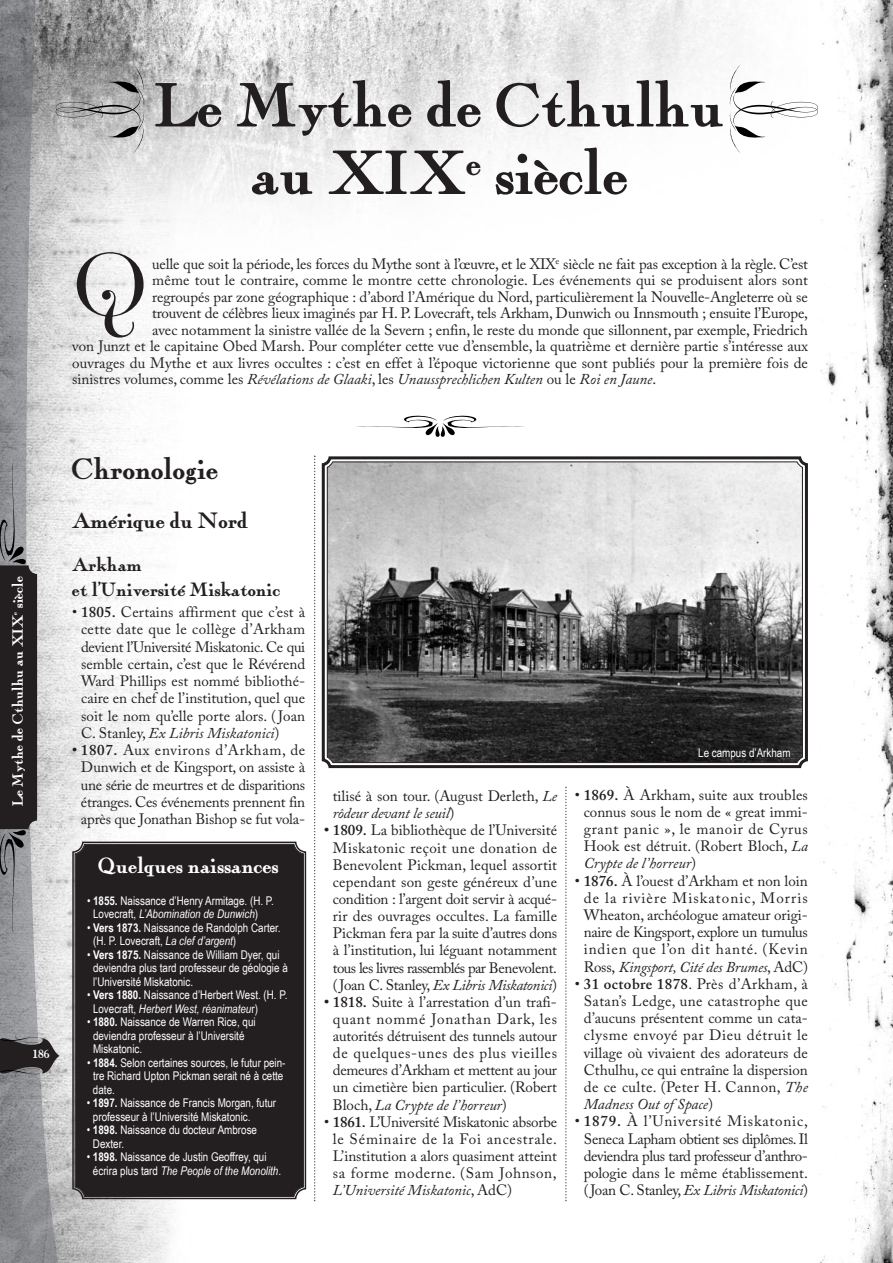
<style>
.page{position:relative;width:893px;height:1263px;background:#fff}
.page>*{position:absolute;margin:0;border:0;box-sizing:border-box;transform-origin:0 0}
.t1{font:133.95px "Great Victorian Standard";color:#231f20}
.t2{font:63px/67.5px "Fairfax Station";color:#231f20;text-align:center}
.t3{font:30px "Fairfax Station";color:#231f20}
.t4{font:22.5px "Fairfax Station";color:#fff}
.t5{font:22.5px "Fairfax Station";color:#231f20}
.t6{font:19.5px/24.2px "Fairfax Station";color:#231f20}
.t7{font:15px/17.2px "Adobe Caslon Pro";color:#231f20;text-align:justify}
.t8{font:italic 15px "Adobe Caslon Pro";color:#231f20}
.t9{font:15px "Fairfax Station";color:#fff}
.t10{font:12px/13.5px "Arial Narrow";color:#fff}
.t11{font:12px "Fairfax Station";color:#fff}
.s1{font-style:normal}
.s2{font-weight:600}
.s3{font-style:italic}
.s4{font-weight:700}
</style>
<div class="page">
<img style="left:63px;top:0;width:681px;height:1263px">
<svg style="left:820px;top:0;width:73px;height:1263px"></svg>
<svg style="left:60px;top:0;width:3px;height:1263px;background:#d8d8d8"></svg>
<img style="left:0;top:0;width:60px;height:1263px">
<svg style="left:0;top:460px;width:37px;height:475px;background:#585658"></svg>
<svg style="left:0;top:1030px;width:60px;height:51px;background:#656465"></svg>
<svg style="left:314px;top:456px;width:1px;height:745px"></svg>
<svg style="left:565px;top:787px;width:2px;height:414px"></svg>
<svg style="left:56px;top:64px;width:88px;height:90px;background:#a7a7a7"></svg>
<svg style="left:730px;top:64px;width:88px;height:90px"></svg>
<svg style="left:356px;top:416px;width:168px;height:21px"></svg>
<svg style="left:72px;top:841px;width:235px;height:359px;background:#858383"></svg>
<div style="left:75px;top:844px;width:229px;height:353px;background:#231f20"></div>
<svg style="left:320px;top:455px;width:488px;height:315px;background:#858585"></svg>
<div style="left:327px;top:461px;width:476px;height:302px;border:1px solid #231f20;border-radius:5px"></div>
<p class="t2" style="left:155px;top:70px;width:571px">Le Mythe de Cthulhu au XIX<sup>e</sup> siècle</p>
<p class="t1" style="left:72px;top:191px;width:77px">Q</p>
<p class="t7" style="left:152px;top:257px;width:657px">uelle que soit la période, les forces du Mythe sont à l’œuvre, et le XIX<sup>e</sup> siècle ne fait pas exception à la règle. C’est</p>
<p class="t7" style="left:152px;top:273px;width:657px">même tout le contraire, comme le montre cette chronologie. Les événements qui se produisent alors sont</p>
<p class="t7" style="left:152px;top:290px;width:657px">regroupés par zone géographique : d’abord l’Amérique du Nord, particulièrement la Nouvelle-Angleterre où se</p>
<p class="t7" style="left:152px;top:306px;width:657px">trouvent de célèbres lieux imaginés par H. P. Lovecraft, tels Arkham, Dunwich ou Innsmouth ; ensuite l’Europe,</p>
<p class="t7" style="left:152px;top:323px;width:657px">avec notamment la sinistre vallée de la Severn ; enfin, le reste du monde que sillonnent, par exemple, Friedrich</p>
<p class="t7" style="left:72px;top:339px;width:737px">von Junzt et le capitaine Obed Marsh. Pour compléter cette vue d’ensemble, la quatrième et dernière partie s’intéresse aux</p>
<p class="t7" style="left:72px;top:356px;width:737px">ouvrages du Mythe et aux livres occultes : c’est en effet à l’époque victorienne que sont publiés pour la première fois de</p>
<p class="t8" style="left:72px;top:374px;width:585px"><span class="s1">sinistres volumes, comme les</span> Révélations de Glaaki<span class="s1">, les</span> Unaussprechlichen Kulten <span class="s1">ou le</span> Roi en Jaune<span class="s1">.</span></p>
<p class="t9" style="left:9px;top:806px;width:232px;rotate:-90deg">Le Mythe de Cthulhu au XIX<sup>e</sup> siècle</p>
<p class="t11" style="left:33px;top:1047px;width:18px">186</p>
<p class="t3" style="left:72px;top:452px;width:148px">Chronologie</p>
<p class="t5" style="left:72px;top:508px;width:177px">Amérique du Nord</p>
<p class="t6" style="left:72px;top:552px;width:210px">Arkham<br>et l’Université Miskatonic</p>
<p class="t7" style="left:81px;top:605px;width:226px;text-indent:-9px">• <span class="s2">1805.</span> Certains affirment que c’est à cette date que le collège d’Arkham devient l’Université Miskatonic. Ce qui semble certain, c’est que le Révérend Ward Phillips est nommé bibliothé&shy;caire en chef de l’institution, quel que soit le nom qu’elle porte alors. (Joan C. Stanley, <span class="s3">Ex Libris Miskatonici</span>)</p>
<p class="t7" style="left:72px;top:743px;width:234px;text-align:center"><span class="s2">• 1807.</span> Aux environs d’Arkham, de Dunwich et de Kingsport, on assiste à une série de meurtres et de disparitions étranges. Ces événements prennent fin après que Jonathan Bishop se fut vola-</p>
<p class="t4" style="left:99px;top:853px;width:182px">Quelques naissances</p>
<p class="t10" style="left:93px;top:893px;width:182px;text-indent:-6px">• <span class="s4">1855.</span> Naissance d’Henry Armitage. (H. P.<br>Lovecraft, <span class="s3">L’Abomination de Dunwich</span>)</p>
<p class="t10" style="left:93px;top:920px;width:189px;text-indent:-6px">• <span class="s4">Vers 1873.</span> Naissance de Randolph Carter. (H. P. Lovecraft, <span class="s3">La clef d’argent</span>)</p>
<p class="t10" style="left:93px;top:947px;width:196px;text-indent:-6px">• <span class="s4">Vers 1875.</span> Naissance de William Dyer, qui deviendra plus tard professeur de géologie à l’Université Miskatonic.</p>
<p class="t10" style="left:93px;top:988px;width:196px;text-indent:-6px">• <span class="s4">Vers 1880.</span> Naissance d’Herbert West. (H. P.<br>Lovecraft, <span class="s3">Herbert West, réanimateu</span>r)</p>
<p class="t10" style="left:93px;top:1015px;width:164px;text-indent:-6px">• <span class="s4">1880.</span> Naissance de Warren Rice, qui deviendra professeur à l’Université<br>Miskatonic.</p>
<p class="t10" style="left:93px;top:1055px;width:194px;text-indent:-6px">• <span class="s4">1884.</span> Selon certaines sources, le futur pein&shy;tre Richard Upton Pickman serait né à cette date.</p>
<p class="t10" style="left:93px;top:1096px;width:185px;text-indent:-6px">• <span class="s4">1897.</span> Naissance de Francis Morgan, futur professeur à l’Université Miskatonic.</p>
<p class="t10" style="left:93px;top:1123px;width:166px;text-indent:-6px">• <span class="s4">1898.</span> Naissance du docteur Ambrose<br>Dexter.</p>
<p class="t10" style="left:93px;top:1150px;width:190px;text-indent:-6px">• <span class="s4">1898.</span> Naissance de Justin Geoffrey, qui écrira plus tard <span class="s3">The People of the Monolith</span>.</p>
<p class="t7" style="left:333px;top:789px;width:226px">tilisé à son tour. (August Derleth, <span class="s3">Le rôdeur devant le seuil</span>)</p>
<p class="t7" style="left:324px;top:824px;width:234px;text-align:center"><span class="s2">• 1809.</span> La bibliothèque de l’Université Miskatonic reçoit une donation de Benevolent Pickman, lequel assortit cependant son geste généreux d’une condition : l’argent doit servir à acqué&shy;rir des ouvrages occultes. La famille Pickman fera par la suite d’autres dons à l’institution, lui léguant notamment tous les livres rassemblés par Benevolent. (Joan C. Stanley, <span class="s3">Ex Libris Miskatonici</span>)</p>
<p class="t7" style="left:333px;top:995px;width:226px;text-indent:-9px"><span class="s2">• 1818.</span> Suite à l’arrestation d’un trafi&shy;quant nommé Jonathan Dark, les autorités détruisent des tunnels autour de quelques-unes des plus vieilles demeures d’Arkham et mettent au jour un cimetière bien particulier. (Robert Bloch, <span class="s3">La Crypte de l’horreur</span>)</p>
<p class="t7" style="left:333px;top:1115px;width:226px;text-indent:-9px">• <span class="s2">1861.</span> L’Université Miskatonic absorbe le Séminaire de la Foi ancestrale.<br>L’institution a alors quasiment atteint sa forme moderne. (Sam Johnson, <span class="s3">L’Université Miskatonic</span>, AdC)</p>
<p class="t10" style="left:698px;top:746px;width:94px">Le campus d’Arkham</p>
<p class="t7" style="left:584px;top:788px;width:226px;text-indent:-9px">• <span class="s2">1869.</span> À Arkham, suite aux troubles connus sous le nom de « great immi&shy;grant panic », le manoir de Cyrus Hook est détruit. (Robert Bloch, <span class="s3">La Crypte de l’horreur</span>)</p>
<p class="t7" style="left:575px;top:874px;width:234px;text-align:center">• <span class="s2">1876.</span> À l’ouest d’Arkham et non loin de la rivière Miskatonic, Morris Wheaton, archéologue amateur origi&shy;naire de Kingsport, explore un tumulus indien que l’on dit hanté. (Kevin Ross, <span class="s3">Kingsport, Cité des Brumes</span>, AdC)</p>
<p class="t7" style="left:584px;top:977px;width:226px;text-indent:-9px">• <span class="s2">31 octobre 1878</span>. Près d’Arkham, à Satan’s Ledge, une catastrophe que d’aucuns présentent comme un cata&shy;clysme envoyé par Dieu détruit le village où vivaient des adorateurs de Cthulhu, ce qui entraîne la dispersion de ce culte. (Peter H. Cannon, <span class="s3">The Madness Out of Space</span>)</p>
<p class="t7" style="left:575px;top:1114px;width:234px;text-align:center">• <span class="s2">1879.</span> À l’Université Miskatonic, Seneca Lapham obtient ses diplômes. Il deviendra plus tard professeur d’anthro&shy;pologie dans le même établissement. (Joan C. Stanley, <span class="s3">Ex Libris Miskatonici</span>)</p>
</div>
